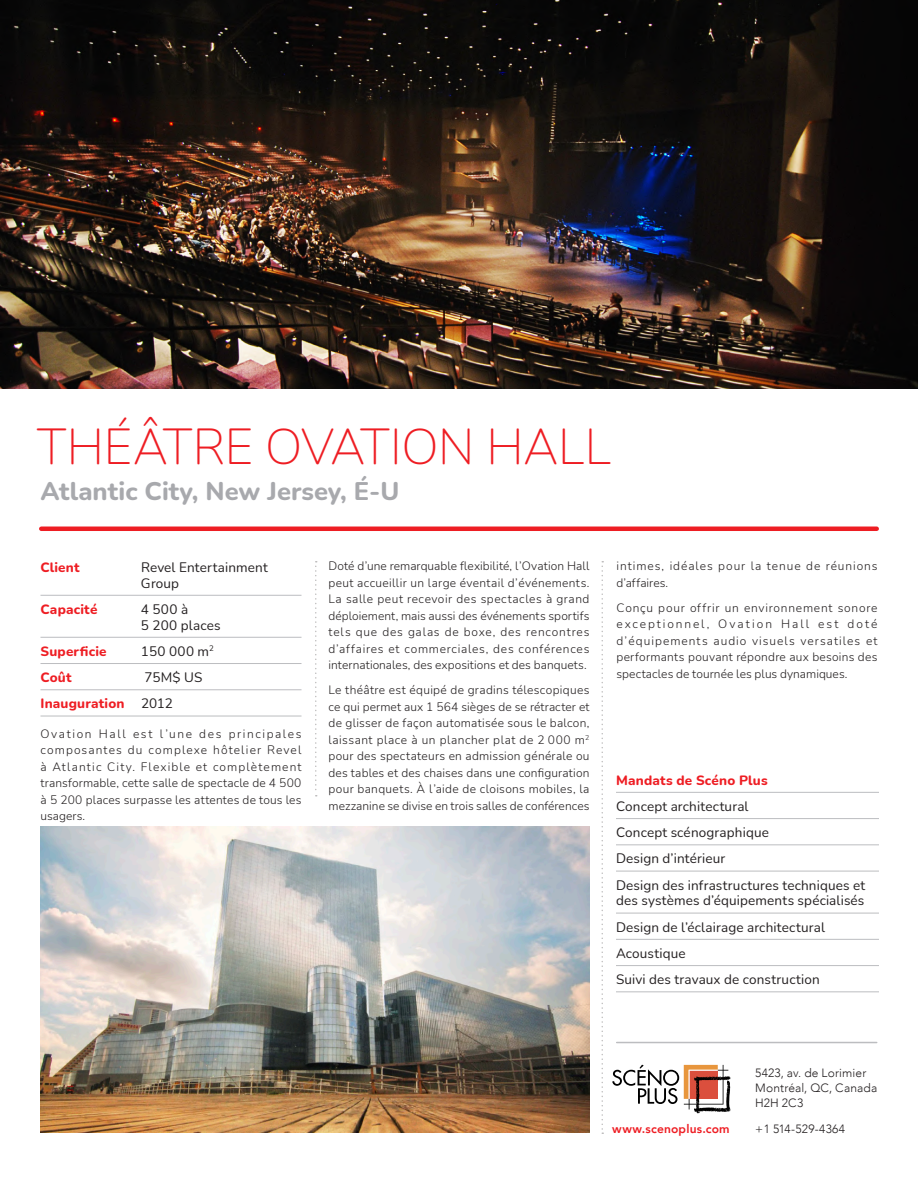
<style>
.page{position:relative;width:918px;height:1188px;background:#fff}
.page>*{position:absolute;margin:0;border:0;box-sizing:border-box;transform-origin:0 0}
._1-_NOM_SALLE{font:200 49.5px "Nunito";letter-spacing:-.01em;color:#ee1d23}
._2-_LIEUX{font:800 25.5px "Nunito";color:#a8a9ad}
._4-_TABLOS{font:13.5px/15.8px "Nunito";letter-spacing:.01em;color:#231f20}
._4-_TABLOS-2{font:800 13.5px "Nunito";letter-spacing:.015em;color:#ee1d23}
._3-_TEXTE{font:300 12px/16.5px "Nunito";letter-spacing:.005em;color:#231f20;text-align:justify}
.t1{font:300 12px/15px "Avenir";letter-spacing:.01em;color:#231f20}
._3-_TEXTE-2{font:300 12px/16.5px "Nunito";letter-spacing:.075em;color:#231f20}
.t2{font:800 12px "Avenir";letter-spacing:.015em;color:#ee1d23}
.s1{font-weight:400;color:#231f20}
</style>
<div class="page">
<svg style="left:612px;top:1065px;width:119px;height:49px"></svg>
<svg style="left:315px;top:561px;width:2px;height:235px"></svg>
<svg style="left:602px;top:561px;width:1px;height:573px"></svg>
<img style="left:0;top:0;width:918px;height:388px">
<hr style="left:40px;top:595px;width:262px;height:1px;background:#bcbdc0">
<hr style="left:40px;top:637px;width:262px;height:1px;background:#bcbdc0">
<hr style="left:40px;top:663px;width:262px;height:1px;background:#bcbdc0">
<hr style="left:40px;top:690px;width:262px;height:1px;background:#bcbdc0">
<hr style="left:40px;top:716px;width:262px;height:1px;background:#bcbdc0">
<hr style="left:41px;top:527px;width:836px;height:4px;background:#ee1d23">
<hr style="left:617px;top:1042px;width:260px;height:1px;background:#bcbdc0">
<img style="left:40px;top:827px;width:550px;height:305px">
<hr style="left:616px;top:792px;width:263px;height:1px;background:#bcbdc0">
<hr style="left:616px;top:818px;width:263px;height:1px;background:#bcbdc0">
<hr style="left:616px;top:845px;width:263px;height:1px;background:#bcbdc0">
<hr style="left:616px;top:871px;width:263px;height:1px;background:#bcbdc0">
<hr style="left:616px;top:913px;width:263px;height:1px;background:#bcbdc0">
<hr style="left:616px;top:939px;width:263px;height:1px;background:#bcbdc0">
<hr style="left:616px;top:965px;width:263px;height:1px;background:#bcbdc0">
<hr style="left:616px;top:992px;width:263px;height:1px;background:#bcbdc0">
<p class="_1-_NOM_SALLE" style="left:37px;top:413px;width:575px">THÉÂTRE OVATION HALL</p>
<p class="_2-_LIEUX" style="left:40px;top:473px;width:360px">Atlantic City, New Jersey, É-U</p>
<p class="_4-_TABLOS-2" style="left:40px;top:558px;width:41px">Client</p>
<p class="_4-_TABLOS" style="left:141px;top:559px;width:128px">Revel Entertainment<br>Group</p>
<p class="_4-_TABLOS-2" style="left:40px;top:600px;width:58px">Capacité</p>
<p class="_4-_TABLOS" style="left:141px;top:601px;width:81px">4 500 à<br>5 200 places</p>
<p class="_4-_TABLOS-2" style="left:40px;top:642px;width:68px">Superficie</p>
<p class="_4-_TABLOS" style="left:141px;top:643px;width:74px">150 000 m<sup>2</sup></p>
<p class="_4-_TABLOS-2" style="left:40px;top:668px;width:33px">Coût</p>
<p class="_4-_TABLOS" style="left:144px;top:669px;width:59px">75M$ US</p>
<p class="_4-_TABLOS-2" style="left:40px;top:694px;width:134px">Inauguration <span class="s1">2012</span></p>
<p class="_3-_TEXTE" style="left:40px;top:725px;width:263px">Ovation Hall est l’une des principales composantes du complexe hôtelier Revel à Atlantic City. Flexible et complètement transformable, cette salle de spectacle de 4 500 à 5 200 places surpasse les attentes de tous les usagers.</p>
<p class="_3-_TEXTE" style="left:328px;top:557px;width:263px">Doté d’une remarquable flexibilité, l’Ovation Hall peut accueillir un large éventail d’événements.<br>La salle peut recevoir des spectacles à grand déploiement, mais aussi des événements sportifs tels que des galas de boxe, des rencontres d’affaires et commerciales, des conférences internationales, des expositions et des banquets.</p>
<p class="_3-_TEXTE" style="left:328px;top:681px;width:263px">Le théâtre est équipé de gradins télescopiques ce qui permet aux 1 564 sièges de se rétracter et de glisser de façon automatisée sous le balcon, laissant place à un plancher plat de 2 000 m<sup>2 </sup>pour des spectateurs en admission générale ou des tables et des chaises dans une configuration pour banquets. À l’aide de cloisons mobiles, la mezzanine se divise en trois salles de conférences</p>
<p class="_3-_TEXTE-2" style="left:616px;top:557px;width:263px">intimes, idéales pour la tenue de réunions d’affaires.</p>
<p class="_3-_TEXTE" style="left:616px;top:599px;width:262px">Conçu pour offrir un environnement sonore exceptionnel, Ovation Hall est doté d’équipements audio visuels versatiles et performants pouvant répondre aux besoins des spectacles de tournée les plus dynamiques.</p>
<p class="_4-_TABLOS-2" style="left:616px;top:770px;width:153px">Mandats de Scéno Plus</p>
<p class="_4-_TABLOS" style="left:616px;top:798px;width:134px">Concept architectural</p>
<p class="_4-_TABLOS" style="left:616px;top:824px;width:154px">Concept scénographique</p>
<p class="_4-_TABLOS" style="left:616px;top:850px;width:111px">Design d’intérieur</p>
<p class="_4-_TABLOS" style="left:616px;top:877px;width:251px">Design des infrastructures techniques et des systèmes d’équipements spécialisés</p>
<p class="_4-_TABLOS" style="left:616px;top:919px;width:211px">Design de l’éclairage architectural</p>
<p class="_4-_TABLOS" style="left:616px;top:945px;width:71px">Acoustique</p>
<p class="_4-_TABLOS" style="left:616px;top:971px;width:205px">Suivi des travaux de construction</p>
<p class="t1" style="left:755px;top:1065px;width:124px">5423, av. de Lorimier<br>Montréal, QC, Canada<br>H2H 2C3</p>
<p class="t2" style="left:612px;top:1119px;width:119px">www.scenoplus.com</p>
<p class="t1" style="left:755px;top:1121px;width:91px">+1 514-529-4364</p>
</div>
